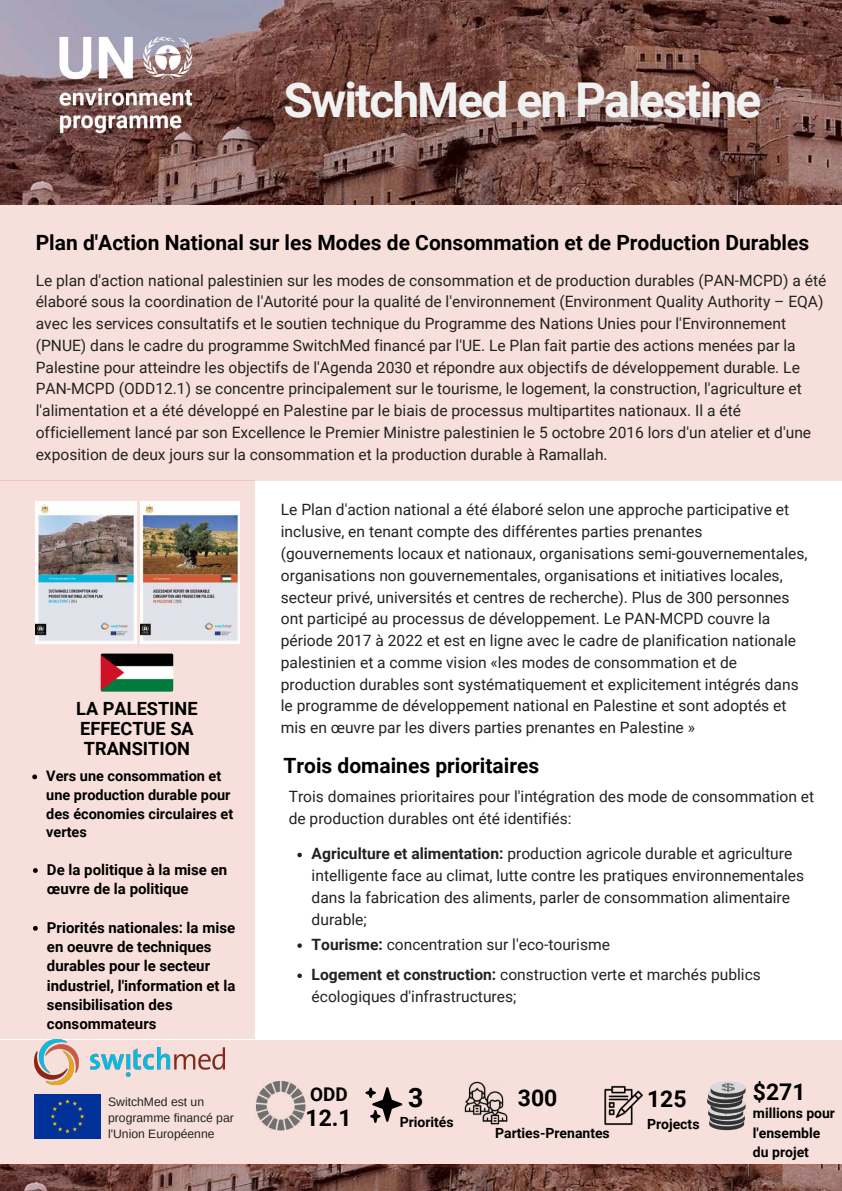
<style>
.page{position:relative;width:842px;height:1191px;background:#fff}
.page>*{position:absolute;margin:0;border:0;box-sizing:border-box;transform-origin:0 0}
.t1{font:700 48px "Roboto";letter-spacing:-.04em;color:#f1f1f1}
.t2{font:700 26.7px "Roboto";color:#000}
.t3{font:700 23px "Roboto";color:#000}
.t4{font:700 21px "Roboto";color:#000}
.t5{font:700 18.9px "Roboto";color:#000}
.t6{font:700 18.2px/20.3px "Roboto";color:#000}
.t7{font:15.6px/21.7px "Roboto";color:#222}
.t8{font:700 15px/19.3px "Roboto";color:#000}
.t9{font:700 14.5px/18.6px "Roboto";color:#000}
.t10{font:700 14px/19.3px "Roboto";color:#000}
.t11{font:12.2px/16px "Arimo";color:#222}
.s1{font-weight:700}
</style>
<div class="page">
<div style="left:0;top:204px;width:842px;height:276px;background:#f7e0db"></div>
<img style="left:0;top:0;width:842px;height:204px">
<img style="left:45px;top:3px;width:165px;height:165px">
<img style="left:0;top:1165px;width:842px;height:25px">
<div style="left:0;top:1039px;width:842px;height:126px;background:#f7e0db"></div>
<div style="left:0;top:480px;width:255px;height:558px;background:#f7e0db"></div>
<img style="left:36px;top:501px;width:100px;height:142px">
<img style="left:141px;top:501px;width:99px;height:142px">
<img style="left:101px;top:653px;width:72px;height:38px;border-radius:2px">
<img style="left:34px;top:1094px;width:67px;height:44px">
<img style="left:34px;top:1039px;width:44px;height:44px">
<img style="left:90px;top:1047px;width:134px;height:29px">
<img style="left:604px;top:1085px;width:39px;height:41px">
<img style="left:465px;top:1081px;width:43px;height:43px">
<svg style="left:365px;top:1087px;width:37px;height:35px"></svg>
<svg style="left:710px;top:1081px;width:36px;height:12px"></svg>
<svg style="left:707px;top:1082px;width:39px;height:48px;background:#878483"></svg>
<img style="left:256px;top:1081px;width:49px;height:49px">
<svg style="left:297px;top:852px;width:5px;height:5px"></svg>
<svg style="left:297px;top:973px;width:5px;height:4px"></svg>
<svg style="left:297px;top:943px;width:5px;height:4px"></svg>
<svg style="left:32px;top:774px;width:5px;height:5px"></svg>
<svg style="left:33px;top:868px;width:5px;height:4px"></svg>
<svg style="left:33px;top:925px;width:5px;height:5px"></svg>
<h1 class="t1" style="left:284px;top:72px;width:479px">SwitchMed en Palestine</h1>
<h3 class="t4" style="left:36px;top:230px;width:775px">Plan d'Action National sur les Modes de Consommation et de Production Durables</h3>
<p class="t7" style="left:36px;top:269px;width:792px">Le plan d'action national palestinien sur les modes de consommation et de production durables (PAN-MCPD) a été élaboré sous la coordination de l'Autorité pour la qualité de l'environnement (Environment Quality Authority – EQA) avec les services consultatifs et le soutien technique du Programme des Nations Unies pour l'Environnement (PNUE) dans le cadre du programme SwitchMed financé par l'UE. Le Plan fait partie des actions menées par la Palestine pour atteindre les objectifs de l'Agenda 2030 et répondre aux objectifs de développement durable. Le PAN-MCPD (ODD12.1) se concentre principalement sur le tourisme, le logement, la construction, l'agriculture et l'alimentation et a été développé en Palestine par le biais de processus multipartites nationaux. Il a été officiellement lancé par son Excellence le Premier Ministre palestinien le 5 octobre 2016 lors d'un atelier et d'une exposition de deux jours sur la consommation et la production durable à Ramallah.</p>
<p class="t6" style="left:76px;top:698px;width:123px">LA PALESTINE<br>EFFECTUE SA<br>TRANSITION</p>
<p class="t9" style="left:46px;top:767px;width:188px">Vers une consommation et une production durable pour des économies circulaires et vertes</p>
<p class="t8" style="left:47px;top:860px;width:182px">De la politique à la mise en œuvre de la politique</p>
<p class="t8" style="left:47px;top:917px;width:190px">Priorités nationales: la mise en oeuvre de techniques durables pour le secteur industriel, l'information et la sensibilisation des consommateurs</p>
<p class="t11" style="left:108px;top:1093px;width:127px">SwitchMed est un programme financé par l'Union Européenne</p>
<p class="t7" style="left:281px;top:499px;width:528px">Le Plan d'action national a été élaboré selon une approche participative et inclusive, en tenant compte des différentes parties prenantes (gouvernements locaux et nationaux, organisations semi-gouvernementales, organisations non gouvernementales, organisations et initiatives locales, secteur privé, universités et centres de recherche). Plus de 300 personnes ont participé au processus de développement. Le PAN-MCPD couvre la période 2017 à 2022 et est en ligne avec le cadre de planification nationale palestinien et a comme vision «les modes de consommation et de production durables sont systématiquement et explicitement intégrés dans le programme de développement national en Palestine et sont adoptés et mis en œuvre par les divers parties prenantes en Palestine »</p>
<h3 class="t4" style="left:284px;top:753px;width:257px">Trois domaines prioritaires</h3>
<p class="t7" style="left:289px;top:785px;width:527px">Trois domaines prioritaires pour l'intégration des mode de consommation et de production durables ont été identifiés:</p>
<p class="t7" style="left:312px;top:843px;width:494px"><span class="s1">Agriculture et alimentation:</span> production agricole durable et agriculture intelligente face au climat, lutte contre les pratiques environnementales dans la fabrication des aliments, parler de consommation alimentaire durable;</p>
<p class="t7" style="left:312px;top:933px;width:300px"><span class="s1">Tourisme:</span> concentration sur l'eco-tourisme</p>
<p class="t7" style="left:312px;top:963px;width:451px"><span class="s1">Logement et construction:</span> construction verte et marchés publics écologiques d'infrastructures;</p>
<p class="t5" style="left:310px;top:1083px;width:39px">ODD</p>
<h3 class="t3" style="left:305px;top:1104px;width:48px">12.1</h3>
<h2 class="t2" style="left:408px;top:1081px;width:17px">3</h2>
<p class="t10" style="left:400px;top:1112px;width:56px">Priorités</p>
<h3 class="t3" style="left:518px;top:1084px;width:41px">300</h3>
<p class="t10" style="left:495px;top:1123px;width:116px">Parties-Prenantes</p>
<h3 class="t3" style="left:647px;top:1085px;width:41px">125</h3>
<p class="t10" style="left:647px;top:1114px;width:54px">Projects</p>
<h3 class="t3" style="left:753px;top:1078px;width:54px">$271</h3>
<p class="t10" style="left:753px;top:1103px;width:84px">millions pour l'ensemble du projet</p>
</div>
